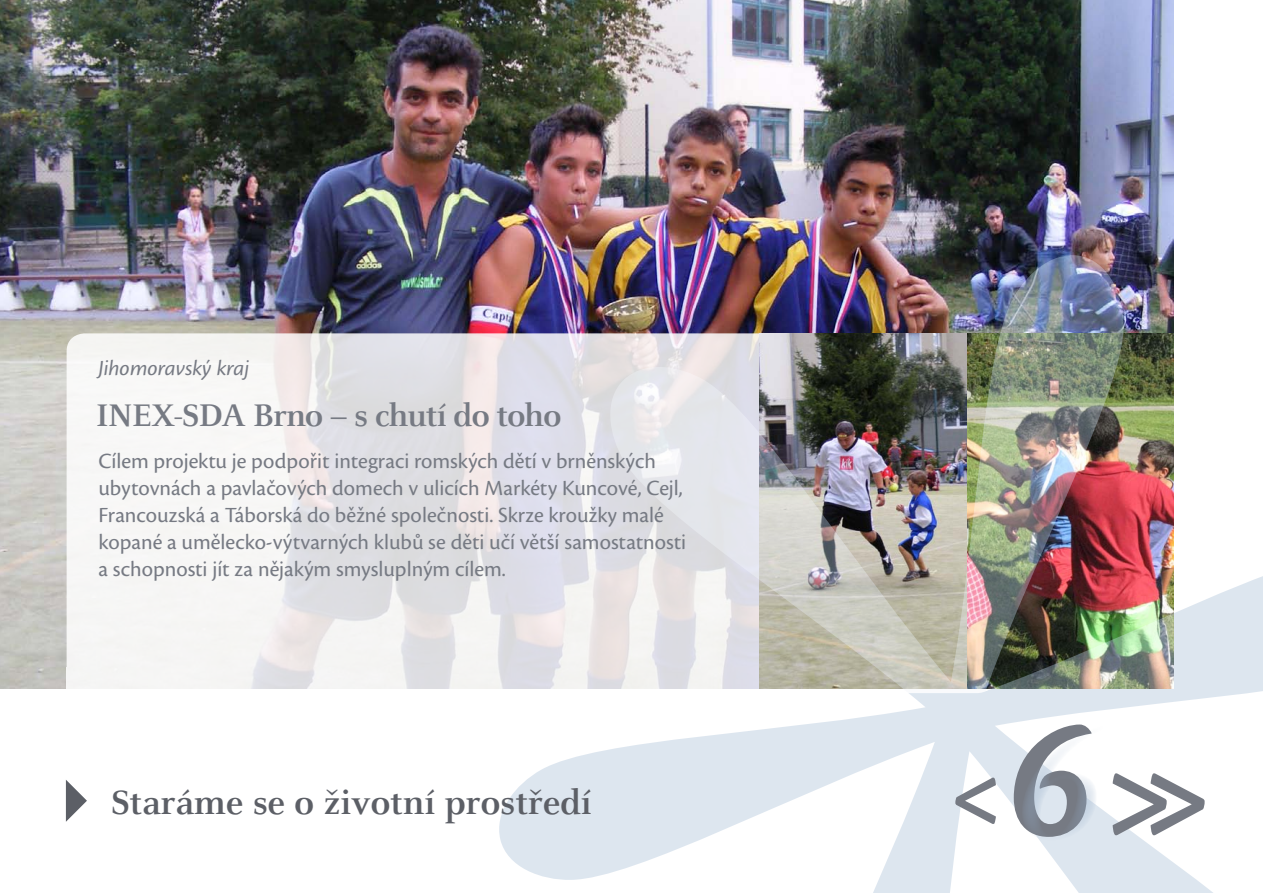
<style>
.page{position:relative;width:1263px;height:893px;background:#fff}
.page>*{position:absolute;margin:0;border:0;box-sizing:border-box;transform-origin:0 0}
.t1{font:italic 600 133.05px "Cronos Pro";color:#767a83}
.t2{font:700 37.5px "Celeste Num CE";color:#5c5f66}
.t3{font:700 34.5px "Celeste Num CE";letter-spacing:-.025em;color:#767a83}
.t4{font:22.5px/27px "Cronos Pro";color:#767a83}
.t5{font:italic 22.5px "Cronos Pro";letter-spacing:-.005em;color:#767a83}
.s1{font-size:99.75px}
.s2{font-family:"Celeste Num CE";font-weight:700;font-size:172.8px;color:#95adc9}
</style>
<div class="page">
<img style="left:0;top:0;width:1173px;height:689px">
<svg style="left:66px;top:780px;width:21px;height:42px"></svg>
<svg style="left:67px;top:333px;width:928px;height:360px;fill:#f5f4f3"></svg>
<div style="left:67px;top:668px;width:23px;height:25px;background:#f5f5f4"></div>
<img style="left:498px;top:254px;width:765px;height:639px">
<p class="t5" style="left:98px;top:355px;width:152px">Jihomoravský kraj</p>
<h3 class="t3" style="left:96px;top:397px;width:467px">INEX-SDA Brno – s chutí do toho</h3>
<p class="t4" style="left:98px;top:448px;width:589px">Cílem projektu je podpořit integraci romských dětí v brněnských ubytovnách a pavlačových domech v ulicích Markéty Kuncové, Cejl, Francouzská a Táborská do běžné společnosti. Skrze kroužky malé kopané a umělecko-výtvarných klubů se děti učí větší samostatnosti a schopnosti jít za nějakým smysluplným cílem.</p>
<h2 class="t2" style="left:111px;top:782px;width:483px">Staráme se o životní prostředí</h2>
<h1 class="t1" style="left:948px;top:717px;width:269px"><span class="s1">&lt;</span> <span class="s2">6</span>&gt;&gt;</h1>
</div>
